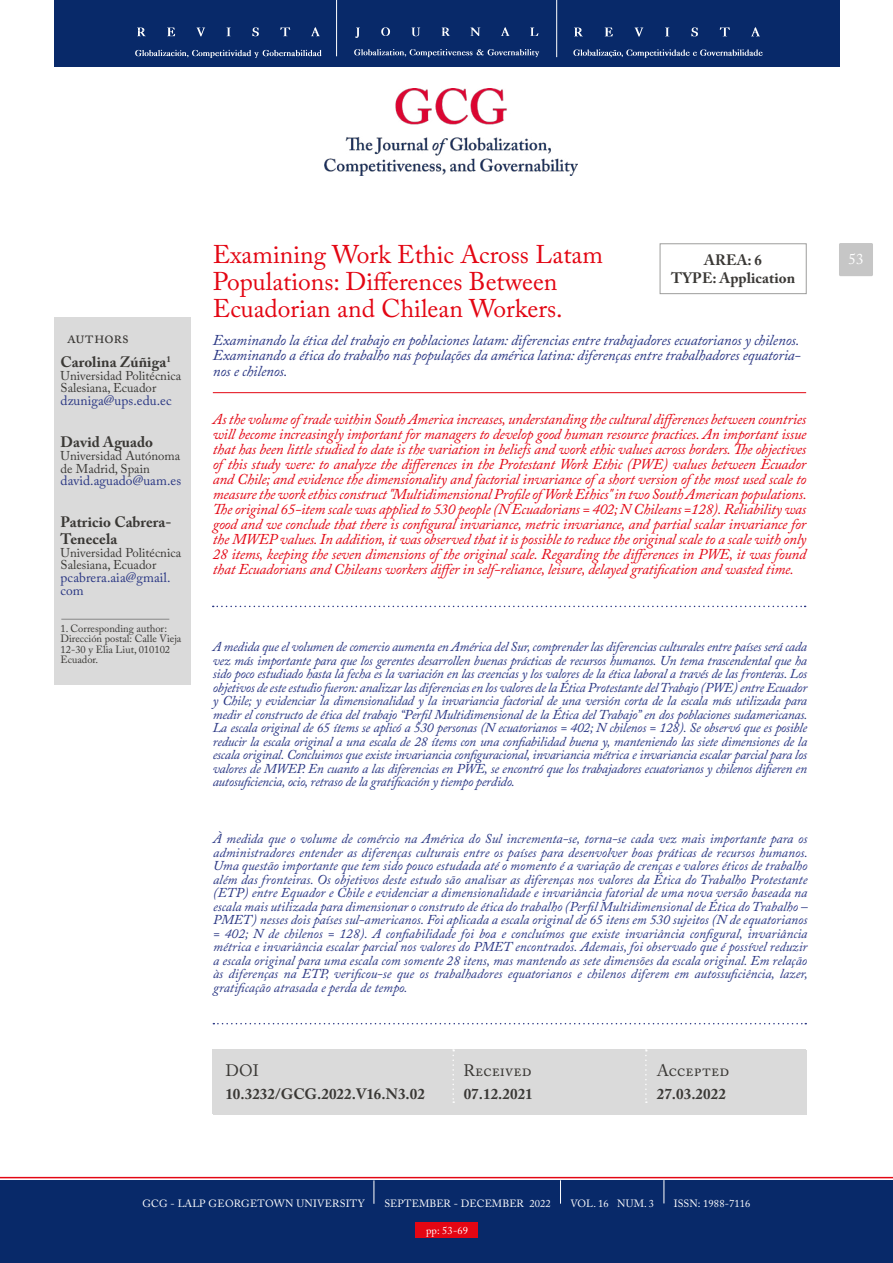
<style>
.page{position:relative;width:893px;height:1263px;background:#fff}
.page>*{position:absolute;margin:0;border:0;box-sizing:border-box;transform-origin:0 0}
.t1{font:25.5px/27px "Adobe Caslon Pro";color:#e30613}
.t2{font:16.5px "Adobe Caslon Pro";letter-spacing:.005em;color:#3a3835}
.t3{font:italic 15px/15px "Adobe Caslon Pro";letter-spacing:-.015em;color:#e30613;text-align:justify}
.t4{font:italic 15px/15.8px "Adobe Caslon Pro";letter-spacing:-.01em;color:#283583;text-align:justify}
.t5{font:700 15px/16.5px "Adobe Caslon Pro";letter-spacing:.005em;color:#3a3835}
.t6{font:15px "Adobe Caslon Pro";color:#fff}
.t7{font:italic 13.5px/13.5px "Adobe Caslon Pro";letter-spacing:-.015em;color:#283583;text-align:justify}
.t8{font:13.5px/12.8px "Adobe Caslon Pro";color:#283583}
.t9{font:12.75px/12.8px "Adobe Caslon Pro";color:#3a3835}
.t10{font:10.5px "Adobe Caslon Pro";letter-spacing:.01em;color:#fff}
.t11{font:10.5px/10.5px "Adobe Caslon Pro";color:#3a3835}
</style>
<div class="page">
<div style="left:0;top:1180px;width:893px;height:83px;background:#082969"></div>
<img style="left:325px;top:89px;width:253px;height:86px">
<div style="left:54px;top:0;width:785px;height:67px;background:#082969"></div>
<svg style="left:137px;top:28px;width:9px;height:8px"></svg>
<svg style="left:167px;top:28px;width:8px;height:8px"></svg>
<svg style="left:197px;top:28px;width:8px;height:8px"></svg>
<svg style="left:227px;top:28px;width:4px;height:8px"></svg>
<svg style="left:252px;top:27px;width:7px;height:9px"></svg>
<svg style="left:280px;top:27px;width:10px;height:9px"></svg>
<svg style="left:311px;top:27px;width:9px;height:9px"></svg>
<svg style="left:135px;top:50px;width:187px;height:8px"></svg>
<svg style="left:354px;top:49px;width:185px;height:8px"></svg>
<svg style="left:355px;top:28px;width:4px;height:10px"></svg>
<svg style="left:381px;top:27px;width:9px;height:9px"></svg>
<svg style="left:412px;top:28px;width:8px;height:8px"></svg>
<svg style="left:442px;top:28px;width:8px;height:8px"></svg>
<svg style="left:470px;top:28px;width:10px;height:8px"></svg>
<svg style="left:501px;top:27px;width:8px;height:9px"></svg>
<svg style="left:530px;top:28px;width:8px;height:8px"></svg>
<svg style="left:575px;top:28px;width:7px;height:8px"></svg>
<svg style="left:605px;top:28px;width:8px;height:8px"></svg>
<svg style="left:635px;top:28px;width:8px;height:9px"></svg>
<svg style="left:666px;top:28px;width:3px;height:8px"></svg>
<svg style="left:691px;top:27px;width:7px;height:9px"></svg>
<svg style="left:720px;top:27px;width:10px;height:9px"></svg>
<svg style="left:751px;top:27px;width:9px;height:9px"></svg>
<svg style="left:573px;top:49px;width:190px;height:9px"></svg>
<hr style="left:336px;top:0;width:1px;height:56px;background:#fff">
<hr style="left:556px;top:0;width:1px;height:57px;background:#fff">
<div style="left:839px;top:243px;width:34px;height:33px;background:#c6c6c6;border-radius:2px"></div>
<svg style="left:0;top:1177px;width:893px;height:27px"></svg>
<svg style="left:213px;top:1023px;width:593px;height:1px"></svg>
<hr style="left:213px;top:392px;width:593px;height:1px;background:#e30613">
<div style="left:213px;top:1050px;width:593px;height:65px;background:#dadada"></div>
<svg style="left:452px;top:1049px;width:2px;height:54px"></svg>
<svg style="left:645px;top:1049px;width:2px;height:54px"></svg>
<div style="left:54px;top:317px;width:137px;height:368px;background:#dadada"></div>
<div style="left:660px;top:244px;width:146px;height:50px;border:1px solid #9d9d9c"></div>
<svg style="left:213px;top:606px;width:593px;height:1px"></svg>
<hr style="left:61px;top:619px;width:108px;height:1px;background:#878787">
<div style="left:416px;top:1222px;width:62px;height:15px;background:#e30613"></div>
<p class="t2" style="left:67px;top:327px;width:63px">authors</p>
<p class="t5" style="left:61px;top:353px;width:112px">Carolina Zúñiga<sup>1</sup></p>
<p class="t9" style="left:61px;top:369px;width:122px">Universidad Politécnica<br>Salesiana, Ecuador</p>
<p class="t8" style="left:61px;top:394px;width:112px">dzuniga@ups.edu.ec</p>
<p class="t5" style="left:61px;top:434px;width:94px">David Aguado</p>
<p class="t9" style="left:61px;top:449px;width:121px">Universidad Autónoma de Madrid, Spain</p>
<p class="t8" style="left:61px;top:474px;width:122px">david.aguado@uam.es</p>
<p class="t5" style="left:61px;top:514px;width:112px">Patricio Cabrera-<br>Tenecela</p>
<p class="t9" style="left:61px;top:546px;width:122px">Universidad Politécnica<br>Salesiana, Ecuador</p>
<p class="t8" style="left:61px;top:571px;width:111px">pcabrera.aia@gmail. com</p>
<p class="t11" style="left:61px;top:623px;width:122px">1. Corresponding author:<br>Dirección postal: Calle Vieja<br>12-30 y Elia Liut, 010102<br>Ecuador.</p>
<h1 class="t1" style="left:213px;top:241px;width:392px">Examining Work Ethic Across Latam<br>Populations: Differences Between<br>Ecuadorian and Chilean Workers.</h1>
<p class="t5" style="left:671px;top:251px;width:126px;line-height:18px;text-align:center">AREA: 6<br>TYPE: Application</p>
<p class="t4" style="left:213px;top:332px;width:590px">Examinando la ética del trabajo en poblaciones latam: diferencias entre trabajadores ecuatorianos y chilenos.<br>Examinando a ética do trabalho nas populações da américa latina: diferenças entre trabalhadores equatoria&shy;nos e chilenos.</p>
<p class="t3" style="left:213px;top:412px;width:595px">As the volume of trade within South America increases, understanding the cultural differences between countries will become increasingly important for managers to develop good human resource practices. An important issue that has been little studied to date is the variation in beliefs and work ethic values across borders. The objectives of this study were: to analyze the differences in the Protestant Work Ethic (PWE) values between Ecuador and Chile; and evidence the dimensionality and factorial invariance of a short version of the most used scale to measure the work ethics construct "Multidimensional Profile of Work Ethics" in two South American populations.<br>The original 65-item scale was applied to 530 people (N Ecuadorians = 402; N Chileans =128). Reliability was good and we conclude that there is configural invariance, metric invariance, and partial scalar invariance for the MWEP values. In addition, it was observed that it is possible to reduce the original scale to a scale with only 28 items, keeping the seven dimensions of the original scale. Regarding the differences in PWE, it was found that Ecuadorians and Chileans workers differ in self-reliance, leisure, delayed gratification and wasted time.</p>
<p class="t7" style="left:213px;top:640px;width:596px">A medida que el volumen de comercio aumenta en América del Sur, comprender las diferencias culturales entre países será cada vez más importante para que los gerentes desarrollen buenas prácticas de recursos humanos. Un tema trascendental que ha sido poco estudiado hasta la fecha es la variación en las creencias y los valores de la ética laboral a través de las fronteras. Los objetivos de este estudio fueron: analizar las diferencias en los valores de la Ética Protestante del Trabajo (PWE) entre Ecuador y Chile; y evidenciar la dimensionalidad y la invariancia factorial de una versión corta de la escala más utilizada para medir el constructo de ética del trabajo “Perfil Multidimensional de la Ética del Trabajo” en dos poblaciones sudamericanas.<br>La escala original de 65 ítems se aplicó a 530 personas (N ecuatorianos = 402; N chilenos = 128). Se observó que es posible reducir la escala original a una escala de 28 ítems con una confiabilidad buena y, manteniendo las siete dimensiones de la escala original. Concluimos que existe invariancia configuracional, invariancia métrica e invariancia escalar parcial para los valores de MWEP. En cuanto a las diferencias en PWE, se encontró que los trabajadores ecuatorianos y chilenos difieren en autosuficiencia, ocio, retraso de la gratificación y tiempo perdido.</p>
<p class="t7" style="left:213px;top:832px;width:596px">À medida que o volume de comércio na América do Sul incrementa-se, torna-se cada vez mais importante para os administradores entender as diferenças culturais entre os países para desenvolver boas práticas de recursos humanos.<br>Uma questão importante que tem sido pouco estudada até o momento é a variação de crenças e valores éticos de trabalho além das fronteiras. Os objetivos deste estudo são analisar as diferenças nos valores da Ética do Trabalho Protestante (ETP) entre Equador e Chile e evidenciar a dimensionalidade e invariância fatorial de uma nova versão baseada na escala mais utilizada para dimensionar o construto de ética do trabalho (Perfil Multidimensional de Ética do Trabalho – PMET) nesses dois países sul-americanos. Foi aplicada a escala original de 65 itens em 530 sujeitos (N de equatorianos = 402; N de chilenos = 128). A confiabilidade foi boa e concluímos que existe invariância configural, invariância métrica e invariância escalar parcial nos valores do PMET encontrados. Ademais, foi observado que é possível reduzir a escala original para uma escala com somente 28 itens, mas mantendo as sete dimensões da escala original. Em relação às diferenças na ETP, verificou-se que os trabalhadores equatorianos e chilenos diferem em autossuficiência, lazer, gratificação atrasada e perda de tempo.</p>
<p class="t2" style="left:464px;top:1060px;width:69px">Received</p>
<p class="t2" style="left:657px;top:1060px;width:74px">Accepted</p>
<p class="t2" style="left:225px;top:1060px;width:35px">DOI</p>
<p class="t5" style="left:225px;top:1086px;width:201px">10.3232/GCG.2022.V16.N3.02</p>
<p class="t5" style="left:464px;top:1086px;width:71px">07.12.2021</p>
<p class="t5" style="left:657px;top:1086px;width:71px">27.03.2022</p>
<p class="t10" style="left:143px;top:1197px;width:224px">GCG - LALP GEORGETOWN UNIVERSITY</p>
<p class="t10" style="left:384px;top:1197px;width:168px">SEPTEMBER - DECEMBER 2022</p>
<p class="t10" style="left:570px;top:1197px;width:85px">VOL. 16 NUM. 3</p>
<p class="t10" style="left:674px;top:1197px;width:78px">ISSN: 1988-7116</p>
<p class="t10" style="left:426px;top:1224px;width:43px">pp: 53-69</p>
<p class="t6" style="left:848px;top:250px;width:16px">53</p>
</div>
